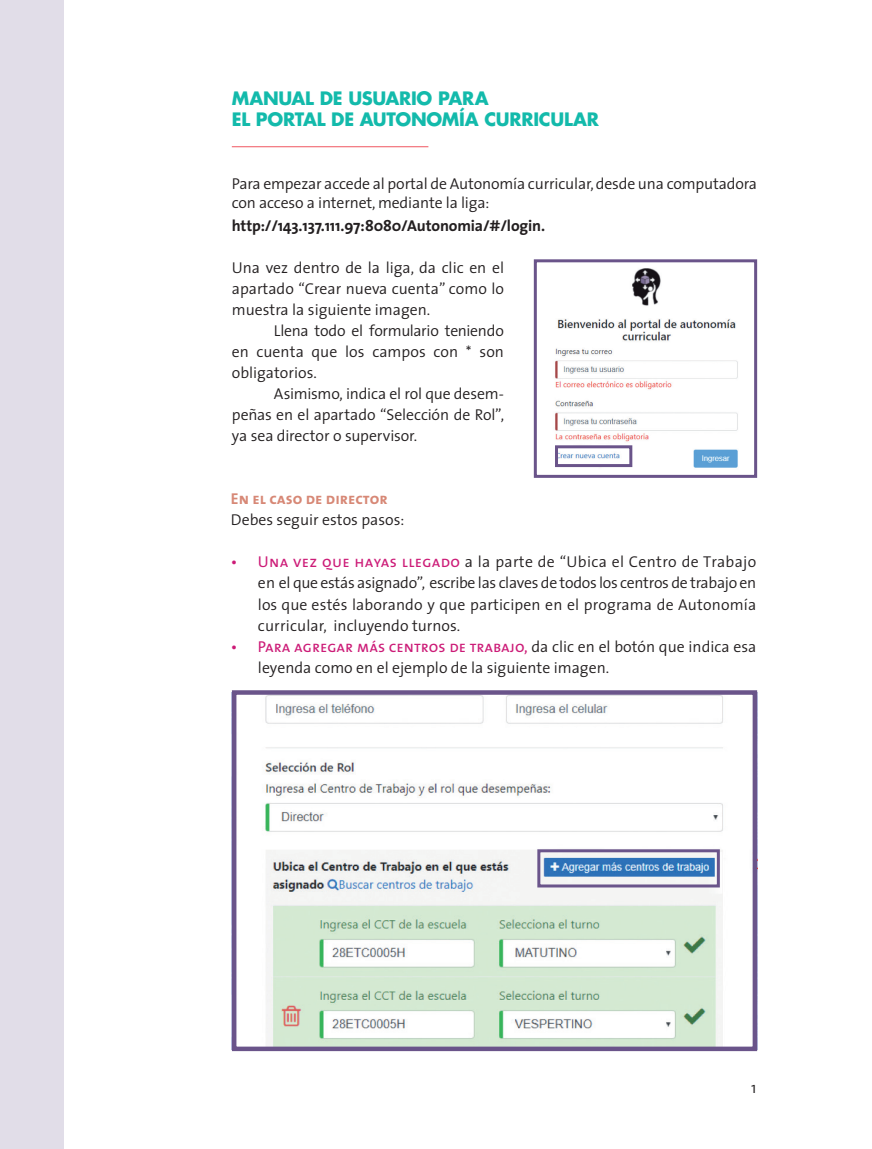
<style>
.page{position:relative;width:872px;height:1149px;background:#fff}
.page>*{position:absolute;margin:0;border:0;box-sizing:border-box;transform-origin:0 0}
.Texto_Sin_Sangría{font:700 18px "Futura Std";letter-spacing:-.015em;color:#13baab}
.Texto_con_sangría{font:300 15.75px/21px "The Sans";letter-spacing:-.005em;color:#231f20;text-align:justify}
.texto_corrido{font:300 15.75px/21px "The Sans";color:#231f20;text-align:justify}
.t1{font:700 15.75px "The Sans";letter-spacing:-.01em;color:#231f20}
.T4{font:15.75px "The Sans Bold Caps";color:#d78876}
.s1{font-family:"The Sans Regular Caps";font-weight:400;color:#cc1b77}
</style>
<div class="page">
<div style="left:0;top:0;width:63px;height:1148px;background:#e1dde8"></div>
<hr style="left:232px;top:146px;width:196px;height:1px;background:#f05661">
<img style="left:555px;top:268px;width:183px;height:200px">
<div style="left:555px;top:445px;width:77px;height:22px;border:3px solid #6a548a"></div>
<div style="left:534px;top:259px;width:223px;height:218px;border:3px solid #6a548a"></div>
<img style="left:265px;top:695px;width:458px;height:350px">
<div style="left:232px;top:690px;width:525px;height:360px;border:4px solid #6a548a"></div>
<div style="left:537px;top:849px;width:183px;height:38px;border:3px solid #6a548a"></div>
<p class="Texto_Sin_Sangría" style="left:232px;top:86px;width:258px">MANUAL DE USUARIO PARA</p>
<p class="Texto_Sin_Sangría" style="left:232px;top:107px;width:368px">EL PORTAL DE AUTONOMÍA CURRICULAR</p>
<p class="Texto_con_sangría" style="left:232px;top:174px;width:527px;line-height:18.9px">Para empezar accede al portal de Autonomía curricular, desde una computadora con acceso a internet, mediante la liga:</p>
<p class="t1" style="left:232px;top:212px;width:315px">http://143.137.111.97:8080/Autonomia/#/login.</p>
<p class="texto_corrido" style="left:232px;top:257px;width:274px">Una vez dentro de la liga, da clic en el apartado “Crear nueva cuenta” como lo muestra la siguiente imagen.</p>
<p class="Texto_con_sangría" style="left:232px;top:320px;width:274px;text-indent:42px">Llena todo el formulario teniendo en cuenta que los campos con * son obligatorios.</p>
<p class="Texto_con_sangría" style="left:232px;top:383px;width:274px;text-indent:42px">Asimismo, indica el rol que desem&shy;peñas en el apartado “Selección de Rol”, ya sea director o supervisor.</p>
<p class="T4" style="left:231px;top:485px;width:158px">En el caso de director</p>
<p class="texto_corrido" style="left:231px;top:509px;width:175px">Debes seguir estos pasos:</p>
<p class="Texto_con_sangría" style="left:258px;top:551px;width:500px;text-indent:-27px"><span class="s1">• Una vez que hayas llegado</span> a la parte de “Ubica el Centro de Trabajo en el que estás asignado”, escribe las claves de todos los centros de trabajo en los que estés laborando y que participen en el programa de Autonomía curricular, incluyendo turnos.</p>
<p class="Texto_con_sangría" style="left:258px;top:635px;width:500px;text-indent:-27px"><span class="s1">• Para agregar más centros de trabajo,</span> da clic en el botón que indica esa leyenda como en el ejemplo de la siguiente imagen.</p>
<p class="Texto_con_sangría" style="left:751px;top:1076px;width:7px">1</p>
</div>
